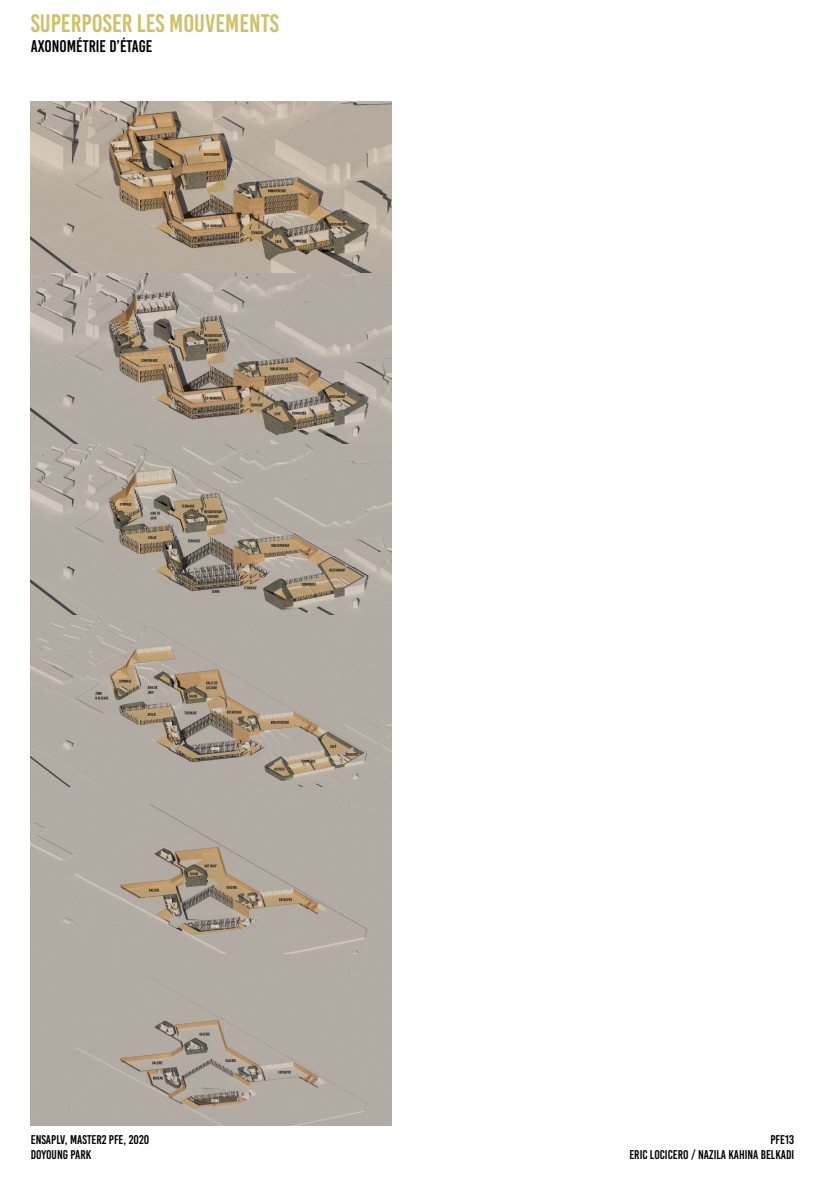
<style>
.page{position:relative;width:835px;height:1180px;background:#fff}
.page>*{position:absolute;margin:0;border:0;box-sizing:border-box;transform-origin:0 0}
.t1{font:25.2px "Bebas Kai";color:#d0c068}
.t2{font:16.8px "Bebas Kai";color:#000}
.t3{font:12.6px/15.1px "Bebas Kai";color:#000}
</style>
<div class="page">
<img style="left:30px;top:102px;width:361px;height:852px">
<img style="left:30px;top:954px;width:361px;height:171px">
<h1 class="t1" style="left:31px;top:9px;width:249px">SUPERPOSER LES MOUVEMENTS</h1>
<h2 class="t2" style="left:31px;top:38px;width:123px">AXONOMÉTRIE D’ÉTAGE</h2>
<p class="t3" style="left:31px;top:1132px;width:120px">ENSAPLV, MASTER2 PFE, 2020<br>DOYOUNG PARK</p>
<p class="t3" style="left:629px;top:1132px;width:166px;text-align:right">PFE13<br>ERIC LOCICERO / NAZILA KAHINA BELKADI</p>
</div>
